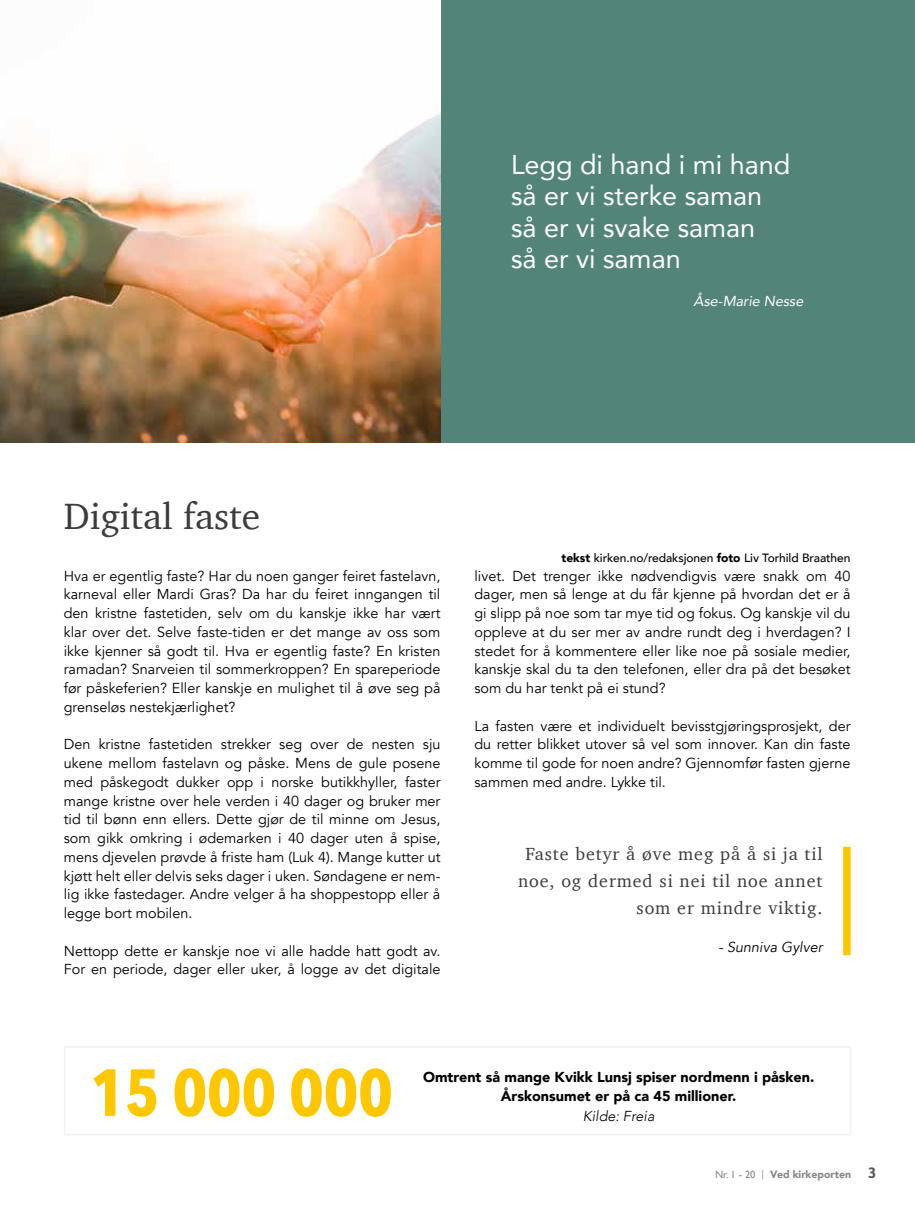
<style>
.page{position:relative;width:915px;height:1212px;background:#fff}
.page>*{position:absolute;margin:0;border:0;box-sizing:border-box;transform-origin:0 0}
.t1{font:700 65.7px "Avenir Next Condensed";color:#fec700}
.t2{font:37.5px "Charter";color:#3c3c3b}
.t3{font:27px/31.5px "Avenir";color:#fff}
.t4{font:18px/27px "Charter";letter-spacing:.05em;color:#3c3c3b;text-align:right}
.t5{font:14.4px/18.8px "Avenir";color:#000;text-align:justify}
.t6{font:900 14.4px/19.5px "Avenir";color:#000;text-align:center}
.t7{font:italic 14.4px "Avenir";color:#fff}
.t8{font:italic 14.4px "Avenir";color:#000}
.t9{font:italic 300 14.4px "Avenir";color:#000}
.t10{font:500 12px "Avenir";letter-spacing:-.005em;color:#000}
.t11{font:900 10.5px "Avenir";color:#878787}
.s1{font-weight:900}
.s2{font-family:"Gill Sans";font-weight:400}
.s3{font-family:"Asap";font-weight:400}
.s4{font-family:"Asap";font-weight:700;font-size:15px;color:#575756}
</style>
<div class="page">
<div style="left:64px;top:1046px;width:786px;height:89px;border:2px solid #f2f1f2"></div>
<div style="left:440px;top:0;width:474px;height:442px;background:#538479"></div>
<img style="left:0;top:113px;width:440px;height:329px">
<svg style="left:843px;top:847px;width:7px;height:108px"></svg>
<h3 class="t3" style="left:511px;top:148px;width:281px">Legg di hand i mi hand så er vi sterke saman så er vi svake saman<br>så er vi saman</h3>
<p class="t7" style="left:693px;top:292px;width:111px">Åse-Marie Nesse</p>
<h2 class="t2" style="left:64px;top:483px;width:198px">Digital faste</h2>
<p class="t5" style="left:64px;top:566px;width:378px">Hva er egentlig faste? Har du noen ganger feiret fastelavn, karneval eller Mardi Gras? Da har du feiret inngangen til den kristne fastetiden, selv om du kanskje ikke har vært klar over det. Selve faste-tiden er det mange av oss som ikke kjenner så godt til. Hva er egentlig faste? En kristen ramadan? Snarveien til sommerkroppen? En spareperiode før påskeferien? Eller kanskje en mulighet til å øve seg på grenseløs nestekjærlighet?</p>
<p class="t5" style="left:64px;top:735px;width:378px">Den kristne fastetiden strekker seg over de nesten sju ukene mellom fastelavn og påske. Mens de gule posene med påskegodt dukker opp i norske butikkhyller, faster mange kristne over hele verden i 40 dager og bruker mer tid til bønn enn ellers. Dette gjør de til minne om Jesus, som gikk omkring i ødemarken i 40 dager uten å spise, mens djevelen prøvde å friste ham (Luk 4). Mange kutter ut kjøtt helt eller delvis seks dager i uken. Søndagene er nem&shy;lig ikke fastedager. Andre velger å ha shoppestopp eller å legge bort mobilen.</p>
<p class="t5" style="left:64px;top:941px;width:378px">Nettopp dette er kanskje noe vi alle hadde hatt godt av.<br>For en periode, dager eller uker, å logge av det digitale</p>
<p class="t10" style="left:561px;top:547px;width:290px"><span class="s1">tekst</span> kirken.no/redaksjonen <span class="s1">foto</span> Liv Torhild Braathen</p>
<p class="t5" style="left:474px;top:566px;width:377px">livet. Det trenger ikke nødvendigvis være snakk om 40 dager, men så lenge at du får kjenne på hvordan det er å gi slipp på noe som tar mye tid og fokus. Og kanskje vil du oppleve at du ser mer av andre rundt deg i hverdagen? I stedet for å kommentere eller like noe på sosiale medier, kanskje skal du ta den telefonen, eller dra på det besøket som du har tenkt på ei stund?</p>
<p class="t5" style="left:474px;top:716px;width:377px">La fasten være et individuelt bevisstgjøringsprosjekt, der du retter blikket utover så vel som innover. Kan din faste komme til gode for noen andre? Gjennomfør fasten gjerne sammen med andre. Lykke til.</p>
<p class="t4" style="left:518px;top:840px;width:306px">Faste betyr å øve meg på å si ja til noe, og dermed si nei til noe annet som er mindre viktig.</p>
<p class="t8" style="left:718px;top:938px;width:106px">- Sunniva Gylver</p>
<h1 class="t1" style="left:90px;top:1052px;width:304px">15 000 000</h1>
<p class="t6" style="left:423px;top:1066px;width:392px">Omtrent så mange Kvikk Lunsj spiser nordmenn i påsken.<br>Årskonsumet er på ca 45 millioner.</p>
<p class="t9" style="left:582px;top:1107px;width:73px">Kilde: Freia</p>
<p class="t11" style="left:714px;top:1165px;width:162px"><span class="s2">Nr. 1 - 20</span> <span class="s3">|</span> Ved kirkeporten <span class="s4">3</span></p>
</div>
